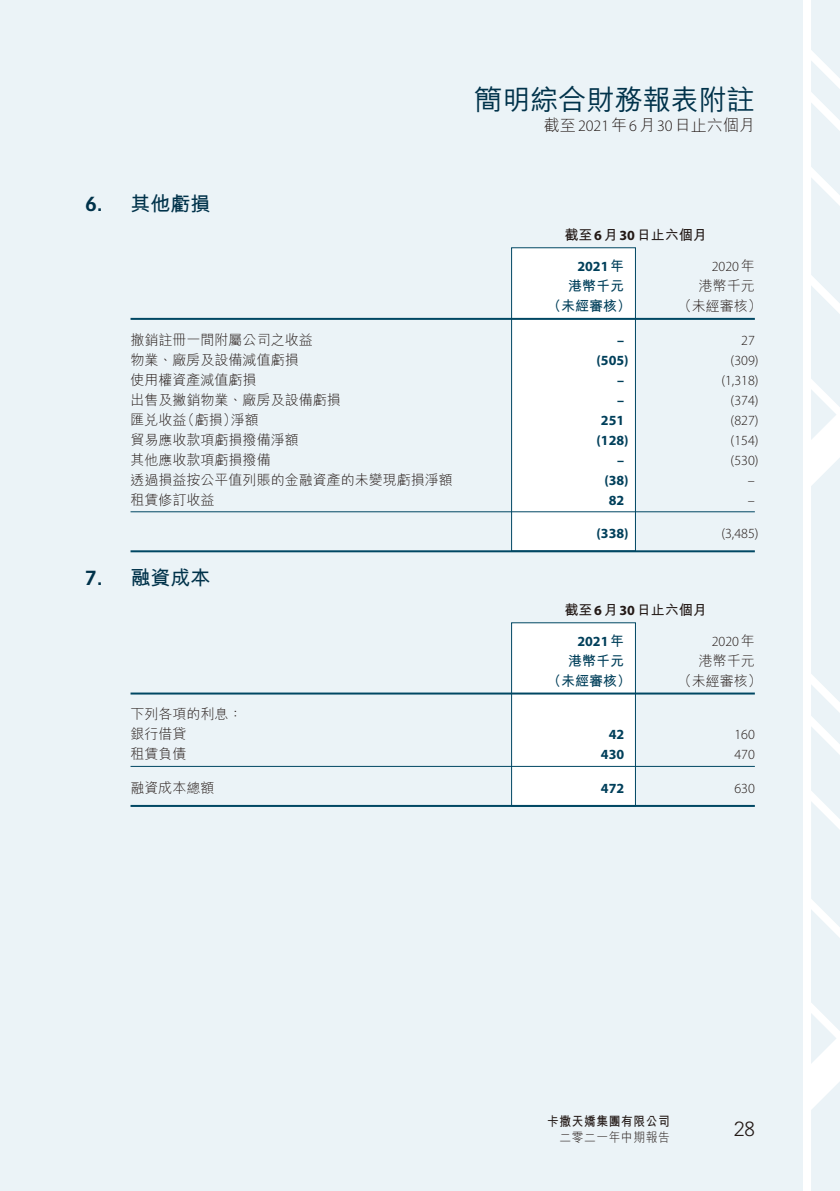
<style>
.page{position:relative;width:840px;height:1191px;background:#fff}
.page>*{position:absolute;margin:0;border:0;box-sizing:border-box;transform-origin:0 0}
.t1{font:500 28px "M Hei HK";color:#00324a}
.Note_Subhead_1{font:700 20px "M Hei HK";color:#00324a}
.Note_Subhead_1-2{font:700 20px "Vectora LT Std";color:#00324a}
.t2{font:300 20px "Vectora LT Std";color:#231916}
.t3{font:300 16px "M Hei HK";color:#231916}
.Note_Table_2_Colume{font:300 14px "M Hei HK";color:#231916}
.Note_Table_2_Colume-2{font:300 14px "Myriad Pro";color:#231916}
.Note_Table_2_Colume-3{font:700 14px "Myriad Pro";color:#003f5a}
.Note_Table_2_Colume-4{font:700 14px "M Hei HK";color:#231916}
.Note_Table_2_Colume-5{font:700 14px "M Hei HK";color:#003f5a}
.t4{font:700 13px "M Hei HK";letter-spacing:.05em;color:#231916;scale:.9 1}
.t5{font:300 13px "M Hei HK";letter-spacing:.05em;color:#231916;scale:.9 1}
.s1{font-family:"Myriad Pro"}
.s2{font-family:"M Hei HK"}
</style>
<div class="page">
<div style="left:1px;top:0;width:838px;height:1191px;background:#ebf3f7"></div>
<svg style="left:810px;top:0;width:29px;height:1191px"></svg>
<div style="left:803px;top:0;width:7px;height:1191px;background:#fff"></div>
<div style="left:511px;top:247px;width:124px;height:304px;background:#fff;border:1px solid #004763"></div>
<div style="left:511px;top:622px;width:124px;height:184px;background:#fff;border:1px solid #004763"></div>
<hr style="left:130px;top:318px;width:624px;height:2px;background:#004763">
<hr style="left:130px;top:511px;width:624px;height:1px;background:#004763">
<hr style="left:130px;top:550px;width:624px;height:2px;background:#004763">
<hr style="left:130px;top:692px;width:624px;height:2px;background:#004763">
<hr style="left:130px;top:766px;width:624px;height:1px;background:#004763">
<hr style="left:130px;top:805px;width:624px;height:2px;background:#004763">
<p class="Note_Subhead_1-2" style="left:85px;top:191px;width:19px">6.</p>
<p class="Note_Subhead_1-2" style="left:85px;top:566px;width:19px">7.</p>
<h1 class="t1" style="left:474px;top:79px;width:281px">簡明綜合財務報表附註</h1>
<p class="t3" style="left:543px;top:117px;width:212px">截至<span class="s1">2021</span>年<span class="s1">6</span>月<span class="s1">30</span>日止六個月</p>
<p class="Note_Subhead_1" style="left:130px;top:189px;width:81px">其他虧損</p>
<p class="Note_Table_2_Colume-4" style="left:564px;top:224px;width:144px">截至<span class="s1">6</span>月<span class="s1">30</span>日止六個月</p>
<p class="Note_Table_2_Colume-3" style="left:577px;top:257px;width:48px">2021<span class="s2">年</span></p>
<p class="Note_Table_2_Colume-2" style="left:711px;top:258px;width:45px">2020 <span class="s2">年</span></p>
<p class="Note_Table_2_Colume-5" style="left:568px;top:276px;width:57px">港幣千元</p>
<p class="Note_Table_2_Colume" style="left:698px;top:279px;width:57px">港幣千元</p>
<p class="Note_Table_2_Colume-5" style="left:547px;top:296px;width:85px">（未經審核）</p>
<p class="Note_Table_2_Colume" style="left:677px;top:299px;width:85px">（未經審核(</p>
<p class="Note_Table_2_Colume" style="left:130px;top:332px;width:183px">撤銷註冊一間附屬公司之收益</p>
<p class="Note_Table_2_Colume-3" style="left:617px;top:331px;width:8px">–</p>
<p class="Note_Table_2_Colume-2" style="left:740px;top:331px;width:15px">27</p>
<p class="Note_Table_2_Colume" style="left:130px;top:352px;width:169px">物業、廠房及設備減值虧損</p>
<p class="Note_Table_2_Colume-3" style="left:596px;top:351px;width:34px">)505(</p>
<p class="Note_Table_2_Colume-2" style="left:730px;top:351px;width:29px">)309(</p>
<p class="Note_Table_2_Colume" style="left:130px;top:372px;width:127px">使用權資產減值虧損</p>
<p class="Note_Table_2_Colume-3" style="left:617px;top:371px;width:8px">–</p>
<p class="Note_Table_2_Colume-2" style="left:721px;top:371px;width:39px">)1,318(</p>
<p class="Note_Table_2_Colume" style="left:130px;top:392px;width:211px">出售及撇銷物業、廠房及設備虧損</p>
<p class="Note_Table_2_Colume-3" style="left:617px;top:391px;width:8px">–</p>
<p class="Note_Table_2_Colume-2" style="left:730px;top:391px;width:29px">)374(</p>
<p class="Note_Table_2_Colume" style="left:181px;top:412px;width:57px">（虧損）</p>
<p class="Note_Table_2_Colume" style="left:130px;top:412px;width:57px">匯兌收益</p>
<p class="Note_Table_2_Colume" style="left:231px;top:412px;width:29px">淨額</p>
<p class="Note_Table_2_Colume-3" style="left:600px;top:411px;width:25px">251</p>
<p class="Note_Table_2_Colume-2" style="left:730px;top:411px;width:29px">)827(</p>
<p class="Note_Table_2_Colume" style="left:130px;top:432px;width:169px">貿易應收款項虧損撥備淨額</p>
<p class="Note_Table_2_Colume-3" style="left:596px;top:431px;width:34px">)128(</p>
<p class="Note_Table_2_Colume-2" style="left:730px;top:431px;width:29px">)154(</p>
<p class="Note_Table_2_Colume" style="left:130px;top:452px;width:141px">其他應收款項虧損撥備</p>
<p class="Note_Table_2_Colume-3" style="left:617px;top:451px;width:8px">–</p>
<p class="Note_Table_2_Colume-2" style="left:730px;top:451px;width:29px">)530(</p>
<p class="Note_Table_2_Colume" style="left:130px;top:472px;width:323px">透過損益按公平值列賬的金融資產的未變現虧損淨額</p>
<p class="Note_Table_2_Colume-3" style="left:604px;top:471px;width:26px">)38(</p>
<p class="Note_Table_2_Colume-2" style="left:747px;top:471px;width:8px">–</p>
<p class="Note_Table_2_Colume" style="left:130px;top:492px;width:85px">租賃修訂收益</p>
<p class="Note_Table_2_Colume-3" style="left:608px;top:491px;width:17px">82</p>
<p class="Note_Table_2_Colume-2" style="left:747px;top:491px;width:8px">–</p>
<p class="Note_Table_2_Colume-3" style="left:596px;top:524px;width:34px">)338(</p>
<p class="Note_Table_2_Colume-2" style="left:721px;top:525px;width:39px">)3,485(</p>
<p class="Note_Subhead_1" style="left:130px;top:563px;width:81px">融資成本</p>
<p class="Note_Table_2_Colume-4" style="left:564px;top:599px;width:144px">截至<span class="s1">6</span>月<span class="s1">30</span>日止六個月</p>
<p class="Note_Table_2_Colume-3" style="left:577px;top:632px;width:48px">2021<span class="s2">年</span></p>
<p class="Note_Table_2_Colume-2" style="left:711px;top:633px;width:45px">2020 <span class="s2">年</span></p>
<p class="Note_Table_2_Colume-5" style="left:568px;top:650px;width:57px">港幣千元</p>
<p class="Note_Table_2_Colume" style="left:698px;top:653px;width:57px">港幣千元</p>
<p class="Note_Table_2_Colume-5" style="left:547px;top:670px;width:85px">（未經審核）</p>
<p class="Note_Table_2_Colume" style="left:677px;top:673px;width:85px">（未經審核(</p>
<p class="Note_Table_2_Colume" style="left:130px;top:707px;width:113px">下列各項的利息：</p>
<p class="Note_Table_2_Colume" style="left:130px;top:727px;width:57px">銀行借貸</p>
<p class="Note_Table_2_Colume-3" style="left:608px;top:725px;width:17px">42</p>
<p class="Note_Table_2_Colume-2" style="left:734px;top:726px;width:22px">160</p>
<p class="Note_Table_2_Colume" style="left:130px;top:747px;width:57px">租賃負債</p>
<p class="Note_Table_2_Colume-3" style="left:600px;top:745px;width:25px">430</p>
<p class="Note_Table_2_Colume-2" style="left:734px;top:746px;width:22px">470</p>
<p class="Note_Table_2_Colume" style="left:130px;top:780px;width:85px">融資成本總額</p>
<p class="Note_Table_2_Colume-3" style="left:600px;top:778px;width:25px">472</p>
<p class="Note_Table_2_Colume-2" style="left:734px;top:779px;width:22px">630</p>
<p class="t4" style="left:547px;top:1112px;width:137px">卡撒天嬌集團有限公司</p>
<p class="t5" style="left:559px;top:1131px;width:124px">二零二一年中期報告</p>
<h2 class="t2" style="left:733px;top:1117px;width:22px">28</h2>
</div>
